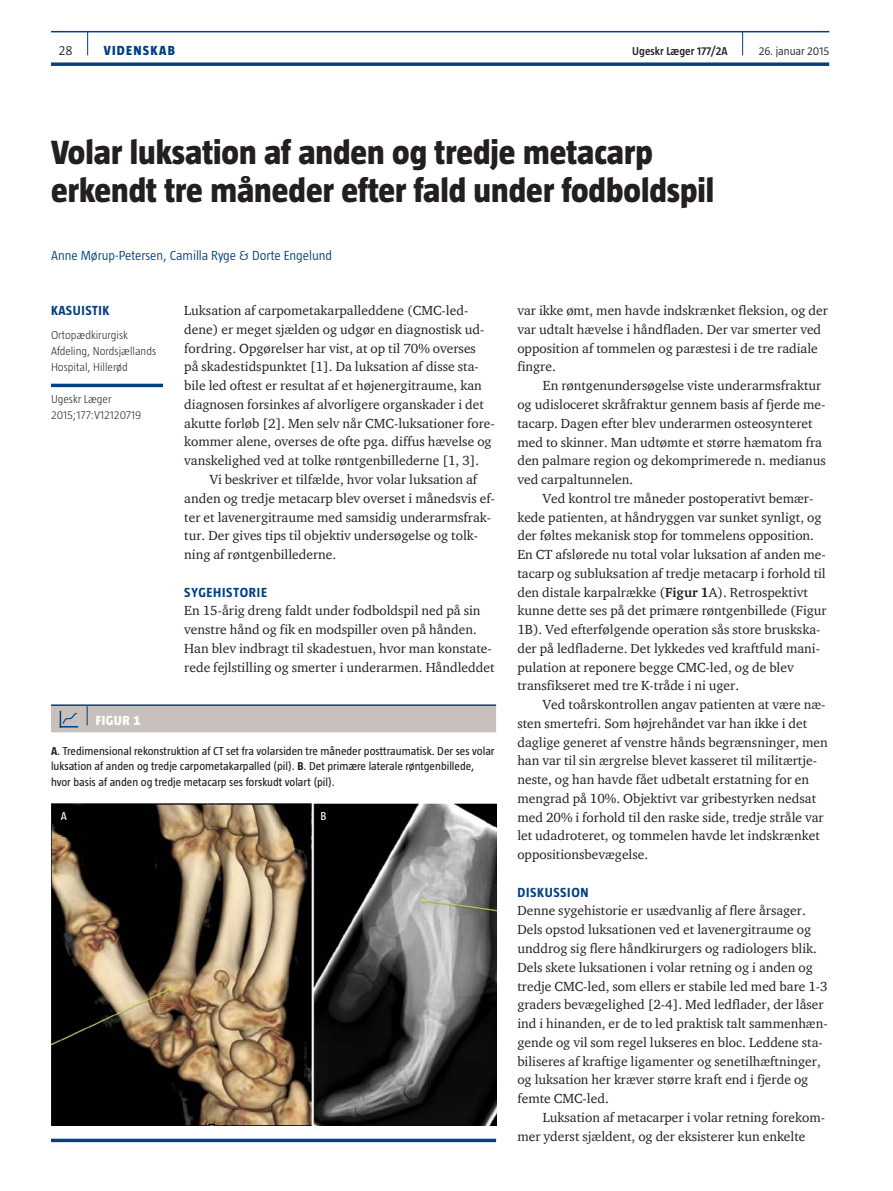
<style>
.page{position:relative;width:893px;height:1191px;background:#fff}
.page>*{position:absolute;margin:0;border:0;box-sizing:border-box;transform-origin:0 0}
.t1{font:800 34.5px/38.2px "Taz";color:#231f20}
.t2{font:13.5px/18.8px "ITC Charter Com";color:#231f20}
.t3{font:300 13.5px "Taz";color:#014081}
.t4{font:700 13.5px "Taz";letter-spacing:.04em;color:#014081}
.t5{font:800 13.5px "Taz";letter-spacing:.095em;color:#014081}
.t6{font:800 13.5px "Taz";color:#fff}
.t7{font:300 13.5px "Taz";color:#231f20}
.t8{font:11.7px/15.8px "Taz";color:#231f20}
.t9{font:300 11.7px/15.8px "Taz";color:#231f20}
.t10{font:600 11.7px "Taz";color:#231f20}
.t11{font:300 11.7px "Taz";color:#231f20}
.t12{font:11.7px "Taz";color:#fff}
.s1{font-weight:700}
</style>
<div class="page">
<hr style="left:51px;top:31px;width:778px;height:1px;background:#014081">
<svg style="left:51px;top:62px;width:778px;height:4px;background:#235991"></svg>
<svg style="left:87px;top:32px;width:1px;height:23px"></svg>
<svg style="left:742px;top:32px;width:1px;height:23px"></svg>
<hr style="left:51px;top:384px;width:112px;height:3px;background:#014081">
<hr style="left:51px;top:704px;width:36px;height:2px;background:#014081">
<hr style="left:87px;top:704px;width:409px;height:2px;background:#014081">
<div style="left:51px;top:705px;width:445px;height:27px;background:#c7c0bc"></div>
<img style="left:51px;top:803px;width:445px;height:322px">
<svg style="left:51px;top:1138px;width:445px;height:4px;background:#2e6297"></svg>
<p class="t7" style="left:59px;top:43px;width:15px">28</p>
<p class="t5" style="left:104px;top:43px;width:73px">VIDENSKAB</p>
<p class="t10" style="left:632px;top:45px;width:97px">Ugeskr Læger 177/2A</p>
<p class="t11" style="left:759px;top:45px;width:72px">26. januar 2015</p>
<h1 class="t1" style="left:51px;top:133px;width:665px">Volar luksation af anden og tredje metacarp erkendt tre måneder efter fald under fodboldspil</h1>
<p class="t3" style="left:51px;top:248px;width:283px">Anne Mørup-Petersen, Camilla Ryge &amp; Dorte Engelund</p>
<p class="t4" style="left:51px;top:303px;width:59px">KASUISTIK</p>
<p class="t9" style="left:51px;top:327px;width:107px">Ortopædkirurgisk<br>Afdeling, Nordsjællands<br>Hospital, Hillerød</p>
<p class="t9" style="left:51px;top:391px;width:92px">Ugeskr Læger<br>2015;177:V12120719</p>
<p class="t2" style="left:184px;top:301px;width:312px">Luksation af carpometakarpalleddene (CMC-led&shy;dene) er meget sjælden og udgør en diagnostisk ud&shy;fordring. Opgørelser har vist, at op til 70% overses<br>på skadestidspunktet [1]. Da luksation af disse sta&shy;bile led oftest er resultat af et højenergitraume, kan diagnosen forsinkes af alvorligere organskader i det akutte forløb [2]. Men selv når CMC-luksationer fore&shy;kommer alene, overses de ofte pga. diffus hævelse og vanskelighed ved at tolke røntgenbillederne [1, 3].</p>
<p class="t2" style="left:184px;top:470px;width:312px;text-indent:26px">Vi beskriver et tilfælde, hvor volar luksation af anden og tredje metacarp blev overset i månedsvis ef&shy;ter et lavenergitraume med samsidig underarmsfrak&shy;tur. Der gives tips til objektiv undersøgelse og tolk&shy;ning af røntgenbillederne.</p>
<p class="t4" style="left:184px;top:584px;width:46px">SYGE HISTORIE</p>
<p class="t2" style="left:184px;top:601px;width:312px">En 15-årig dreng faldt under fodboldspil ned på sin venstre hånd og fik en modspiller oven på hånden.<br>Han blev indbragt til skadestuen, hvor man konstate&shy;rede fejlstilling og smerter i underarmen. Håndleddet</p>
<p class="t6" style="left:96px;top:713px;width:46px">Figur 1</p>
<p class="t8" style="left:51px;top:742px;width:445px"><span class="s1">A</span>. Tredimensional rekonstruktion af CT set fra volarsiden tre måneder posttraumatisk. Der ses volar luksation af anden og tredje carpometakarpalled (pil). <span class="s1">B</span>. Det primære laterale røntgenbillede, hvor basis af anden og tredje metacarp ses forskudt volart (pil).</p>
<p class="t12" style="left:61px;top:809px;width:8px">A</p>
<p class="t12" style="left:321px;top:809px;width:8px">B</p>
<p class="t2" style="left:517px;top:301px;width:312px">var ikke ømt, men havde indskrænket fleksion, og der var udtalt hævelse i håndfladen. Der var smerter ved opposition af tommelen og paræstesi i de tre radiale fingre.</p>
<p class="t2" style="left:517px;top:376px;width:310px;text-indent:26px">En røntgenundersøgelse viste underarmsfraktur og udisloceret skråfraktur gennem basis af fjerde me&shy;tacarp. Dagen efter blev underarmen osteosynteret med to skinner. Man udtømte et større hæmatom fra den palmare region og dekomprimerede n. medianus ved carpaltunnelen.</p>
<p class="t2" style="left:517px;top:488px;width:311px;text-indent:26px">Ved kontrol tre måneder postoperativt bemær&shy;kede patienten, at håndryggen var sunket synligt, og der føltes mekanisk stop for tommelens opposition.<br>En CT afslørede nu total volar luksation af anden me&shy;tacarp og subluksation af tredje metacarp i forhold til den distale karpalrække (<span class="s1">Figur 1</span>A). Retrospektivt kunne dette ses på det primære røntgenbillede (Figur 1B). Ved efterfølgende operation sås store bruskska&shy;der på ledfladerne. Det lykkedes ved kraftfuld mani&shy;pulation at reponere begge CMC-led, og de blev transfikseret med tre K-tråde i ni uger.</p>
<p class="t2" style="left:517px;top:695px;width:312px;text-indent:26px">Ved toårskontrollen angav patienten at være næ&shy;sten smertefri. Som højrehåndet var han ikke i det daglige generet af venstre hånds begrænsninger, men han var til sin ærgrelse blevet kasseret til militærtje&shy;neste, og han havde fået udbetalt erstatning for en mengrad på 10%. Objektivt var gribestyrken nedsat med 20% i forhold til den raske side, tredje stråle var let udadroteret, og tommelen havde let indskrænket oppositionsbevægelse.</p>
<p class="t4" style="left:517px;top:884px;width:44px">DISKUSSION</p>
<p class="t2" style="left:517px;top:901px;width:312px">Denne sygehistorie er usædvanlig af flere årsager.<br>Dels opstod luksationen ved et lavenergitraume og unddrog sig flere håndkirurgers og radiologers blik.<br>Dels skete luksationen i volar retning og i anden og tredje CMC-led, som ellers er stabile led med bare 1-3 graders bevægelighed [2-4]. Med ledflader, der låser ind i hinanden, er de to led praktisk talt sammenhæn&shy;gende og vil som regel lukseres en bloc. Leddene sta&shy;biliseres af kraftige ligamenter og senetilhæftninger, og luksation her kræver større kraft end i fjerde og femte CMC-led.</p>
<p class="t2" style="left:517px;top:1107px;width:309px;text-indent:26px">Luksation af metacarper i volar retning forekom&shy;mer yderst sjældent, og der eksisterer kun enkelte</p>
</div>
